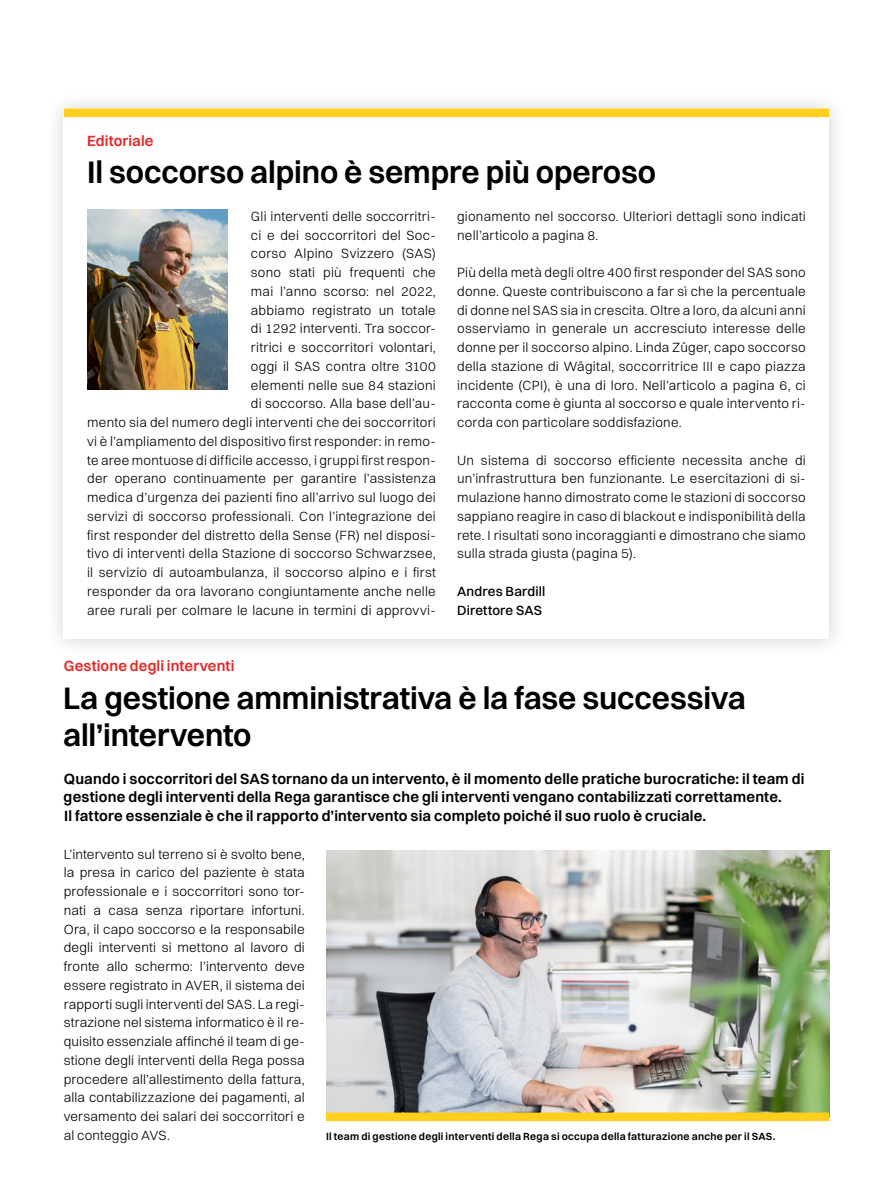
<style>
.page{position:relative;width:893px;height:1191px;background:#fff}
.page>*{position:absolute;margin:0;border:0;box-sizing:border-box;transform-origin:0 0}
.t1{font:600 31.5px/37.5px "Switzer";letter-spacing:-.005em;color:#000}
.t2{font:600 15px/18.8px "Switzer";letter-spacing:.01em;color:#000}
.t3{font:600 15px "Switzer";letter-spacing:.005em;color:#e42b2b}
.t4{font:300 13.5px/18.8px "Switzer";letter-spacing:.02em;color:#000;text-align:justify}
.t5{font:500 13.5px/18.8px "Switzer";letter-spacing:.01em;color:#000}
.t6{font:600 10.5px "Switzer";letter-spacing:.025em;color:#000}
</style>
<div class="page">
<img style="left:326px;top:850px;width:503px;height:262px">
<div style="left:45px;top:89px;width:803px;height:569px;background:#000;opacity:.18"></div>
<div style="left:64px;top:108px;width:765px;height:531px;background:#fff"></div>
<div style="left:64px;top:108px;width:765px;height:9px;background:#fecf1c"></div>
<img style="left:87px;top:210px;width:140px;height:180px">
<div style="left:326px;top:1112px;width:503px;height:9px;background:#fecf1c"></div>
<p class="t3" style="left:87px;top:131px;width:68px">Editoriale</p>
<h1 class="t1" style="left:87px;top:153px;width:570px">Il soccorso alpino è sempre più operoso</h1>
<p class="t4" style="left:87px;top:207px;width:350px;text-align:right">Gli interventi delle soccorritri-<br>ci e dei soccorritori del Soc-<br>corso Alpino Svizzero (SAS)<br>sono stati più frequenti che<br>mai l’anno scorso: nel 2022,<br>abbiamo registrato un totale<br>di 1292 interventi. Tra soccor-<br>ritrici e soccorritori volontari,<br>oggi il SAS contra oltre 3100<br>elementi nelle sue 84 stazioni<br>di soccorso. Alla base dell’au-<br>mento sia del numero degli interventi che dei soccorritori vi è l’ampliamento del dispositivo first responder: in remo&shy;te aree montuose di difficile accesso, i gruppi first respon&shy;der operano continuamente per garantire l’assistenza medica d’urgenza dei pazienti fino all’arrivo sul luogo dei servizi di soccorso professionali. Con l’integrazione dei first responder del distretto della Sense (FR) nel disposi&shy;tivo di interventi della Stazione di soccorso Schwarzsee, il servizio di autoambulanza, il soccorso alpino e i first responder da ora lavorano congiuntamente anche nelle aree rurali per colmare le lacune in termini di approvvi-</p>
<p class="t4" style="left:457px;top:207px;width:350px">gionamento nel soccorso. Ulteriori dettagli sono indicati nell’articolo a pagina 8.</p>
<p class="t4" style="left:457px;top:263px;width:350px">Più della metà degli oltre 400 first responder del SAS sono donne. Queste contribuiscono a far sì che la percentuale di donne nel SAS sia in crescita. Oltre a loro, da alcuni anni osserviamo in generale un accresciuto interesse delle donne per il soccorso alpino. Linda Züger, capo soccorso della stazione di Wägital, soccorritrice III e capo piazza incidente (CPI), è una di loro. Nell’articolo a pagina 6, ci racconta come è giunta al soccorso e quale intervento ri&shy;corda con particolare soddisfazione.</p>
<p class="t4" style="left:457px;top:450px;width:350px">Un sistema di soccorso efficiente necessita anche di un’infrastruttura ben funzionante. Le esercitazioni di si&shy;mulazione hanno dimostrato come le stazioni di soccorso sappiano reagire in caso di blackout e indisponibilità della rete. I risultati sono incoraggianti e dimostrano che siamo sulla strada giusta (pagina 5).</p>
<p class="t5" style="left:457px;top:582px;width:90px">Andres Bardill<br>Direttore SAS</p>
<p class="t3" style="left:64px;top:656px;width:172px">Gestione degli interventi</p>
<h1 class="t1" style="left:63px;top:678px;width:685px">La gestione amministrativa è la fase successiva all’intervento</h1>
<p class="t2" style="left:64px;top:768px;width:742px">Quando i soccorritori del SAS tornano da un intervento, è il momento delle pratiche burocratiche: il team di gestione degli interventi della Rega garantisce che gli interventi vengano contabilizzati correttamente.<br>Il fattore essenziale è che il rapporto d’intervento sia completo poiché il suo ruolo è cruciale.</p>
<p class="t4" style="left:64px;top:844px;width:242px">L’intervento sul terreno si è svolto bene, la presa in carico del paziente è stata professionale e i soccorritori sono tor&shy;nati a casa senza riportare infortuni.<br>Ora, il capo soccorso e la responsabile degli interventi si mettono al lavoro di fronte allo schermo: l’intervento deve essere registrato in AVER, il sistema dei rapporti sugli interventi del SAS. La regi&shy;strazione nel sistema informatico è il re&shy;quisito essenziale affinché il team di ge&shy;stione degli interventi della Rega possa procedere all’allestimento della fattura, alla contabilizzazione dei pagamenti, al versamento dei salari dei soccorritori e al conteggio AVS.</p>
<p class="t6" style="left:326px;top:1129px;width:451px">Il team di gestione degli interventi della Rega si occupa della fatturazione anche per il SAS.</p>
</div>
